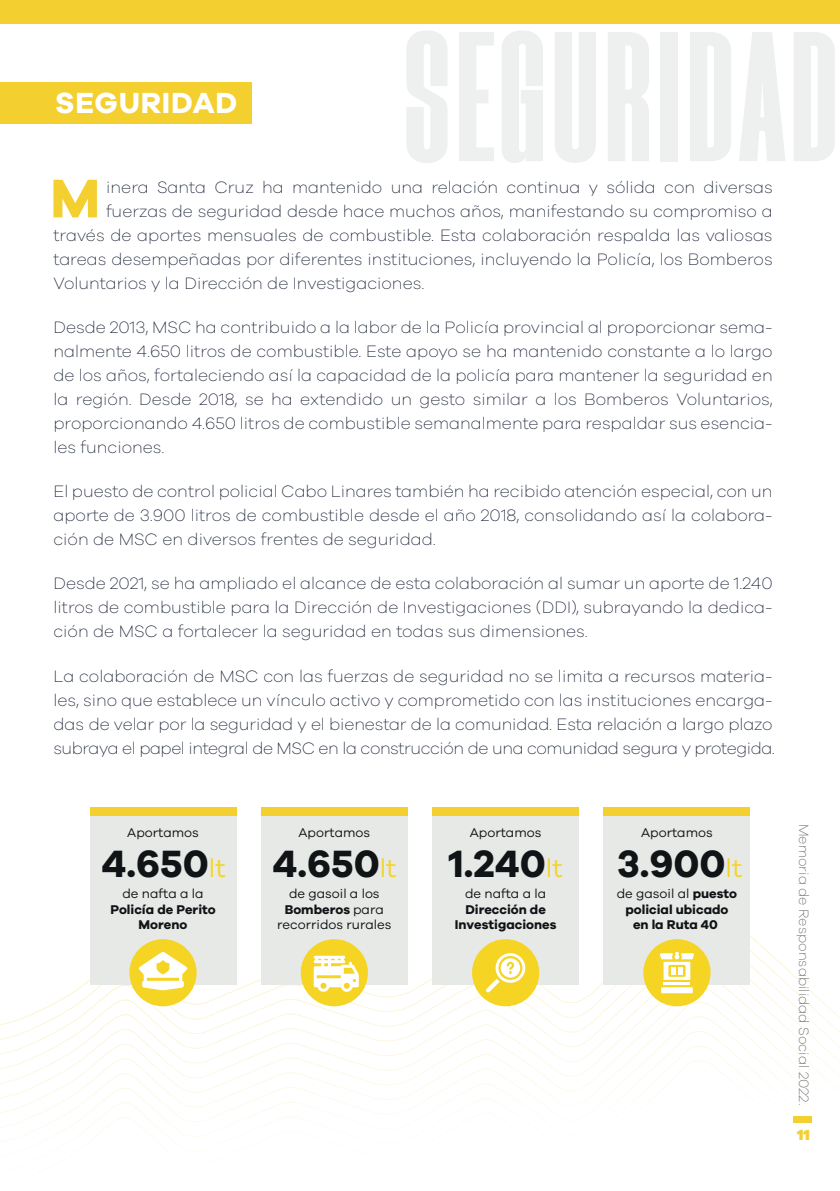
<style>
.page{position:relative;width:840px;height:1191px;background:#fff}
.page>*{position:absolute;margin:0;border:0;box-sizing:border-box;transform-origin:0 0}
.t1{font:700 56.2px "Galano Grotesque";color:#f3d02f}
.t2{font:700 39.2px "Galano Grotesque";color:#111416}
.t3{font:700 30px "Galano Grotesque";letter-spacing:.025em;color:#fff}
.t4{font:200 17px/24px "Galano Grotesque";color:#121c30;text-align:justify}
.t5{font:900 15.2px "Galano Grotesque";color:#f3d02f}
.t6{font:200 14px "Galano Grotesque";color:#585b5b}
.t7{font:13px/15.6px "Galano Grotesque";color:#111416;text-align:center}
.t8{font:700 13px/15.6px "Galano Grotesque";color:#111416;text-align:center}
.s1{font-weight:400;font-size:25.8px;color:#f5d424}
.s2{font-weight:700}
.s3{font-weight:400}
</style>
<div class="page">
<div style="left:0;top:0;width:839px;height:23px;background:#f3d02f"></div>
<div style="left:0;top:82px;width:251px;height:41px;background:#f3d02f"></div>
<div style="left:90px;top:807px;width:146px;height:177px;background:#e7e9e7"></div>
<div style="left:90px;top:807px;width:146px;height:8px;background:#f3d02f"></div>
<div style="left:261px;top:807px;width:146px;height:177px;background:#e7e9e7"></div>
<div style="left:261px;top:807px;width:146px;height:8px;background:#f3d02f"></div>
<div style="left:432px;top:807px;width:146px;height:177px;background:#e7e9e7"></div>
<div style="left:432px;top:807px;width:146px;height:8px;background:#f3d02f"></div>
<div style="left:603px;top:807px;width:146px;height:177px;background:#e7e9e7"></div>
<div style="left:603px;top:807px;width:146px;height:8px;background:#f3d02f"></div>
<svg style="left:0;top:897px;width:839px;height:251px"></svg>
<h3 class="t3" style="left:55px;top:85px;width:183px">SEGURIDAD</h3>
<h1 class="t1" style="left:50px;top:164px;width:51px">M</h1>
<p class="t4" style="left:106px;top:175px;width:667px">inera Santa Cruz ha mantenido una relación continua y sólida con diversas</p>
<p class="t4" style="left:106px;top:199px;width:667px">fuerzas de seguridad desde hace muchos años, manifestando su compromiso a</p>
<p class="t4" style="left:53px;top:223px;width:720px">través de aportes mensuales de combustible. Esta colaboración respalda las valiosas</p>
<p class="t4" style="left:53px;top:247px;width:720px">tareas desempeñadas por diferentes instituciones, incluyendo la Policía, los Bomberos</p>
<p class="t4" style="left:53px;top:271px;width:372px">Voluntarios y la Dirección de Investigaciones.</p>
<p class="t4" style="left:53px;top:315px;width:720px">Desde 2013, MSC ha contribuido a la labor de la Policía provincial al proporcionar sema&shy;nalmente 4.650 litros de combustible. Este apoyo se ha mantenido constante a lo largo de los años, fortaleciendo así la capacidad de la policía para mantener la seguridad en la región. Desde 2018, se ha extendido un gesto similar a los Bomberos Voluntarios, proporcionando 4.650 litros de combustible semanalmente para respaldar sus esencia&shy;les funciones.</p>
<p class="t4" style="left:53px;top:479px;width:720px">El puesto de control policial Cabo Linares también ha recibido atención especial, con un aporte de 3.900 litros de combustible desde el año 2018, consolidando así la colabora&shy;ción de MSC en diversos frentes de seguridad.</p>
<p class="t4" style="left:53px;top:571px;width:720px">Desde 2021, se ha ampliado el alcance de esta colaboración al sumar un aporte de 1.240 litros de combustible para la Dirección de Investigaciones (DDI), subrayando la dedica&shy;ción de MSC a fortalecer la seguridad en todas sus dimensiones.</p>
<p class="t4" style="left:53px;top:663px;width:722px;text-align:left">La colaboración de MSC con las fuerzas de seguridad no se limita a recursos materia&shy;les, sino que establece un vínculo activo y comprometido con las instituciones encarga&shy;das de velar por la seguridad y el bienestar de la comunidad. Esta relación a largo plazo subraya el papel integral de MSC en la construcción de una comunidad segura y protegida.</p>
<p class="t7" style="left:127px;top:824px;width:73px">Aportamos</p>
<h2 class="t2" style="left:102px;top:839px;width:125px">4.650<span class="s1">lt</span></h2>
<p class="t7" style="left:122px;top:885px;width:83px">de nafta a la</p>
<p class="t8" style="left:110px;top:901px;width:107px">Policía de Perito<br>Moreno</p>
<p class="t7" style="left:298px;top:824px;width:73px">Aportamos</p>
<h2 class="t2" style="left:273px;top:839px;width:125px">4.650<span class="s1">lt</span></h2>
<p class="t7" style="left:277px;top:885px;width:116px">de gasoil a los<br><span class="s2">Bomberos</span> para recorridos rurales</p>
<p class="t7" style="left:469px;top:824px;width:73px">Aportamos</p>
<h2 class="t2" style="left:448px;top:839px;width:115px">1.240<span class="s1">lt</span></h2>
<p class="t7" style="left:465px;top:885px;width:83px">de nafta a la</p>
<p class="t8" style="left:454px;top:901px;width:103px">Dirección de<br>Investigaciones</p>
<p class="t7" style="left:640px;top:824px;width:73px">Aportamos</p>
<h2 class="t2" style="left:616px;top:839px;width:127px">3.900<span class="s1">lt</span></h2>
<p class="t8" style="left:616px;top:885px;width:122px"><span class="s3">de gasoil al</span> puesto policial ubicado en la Ruta 40</p>
<p class="t6" style="left:811px;top:823px;width:283px;rotate:90deg">Memoria de Responsabilidad Social 2022.</p>
<p class="t5" style="left:796px;top:1125px;width:14px">11</p>
</div>
